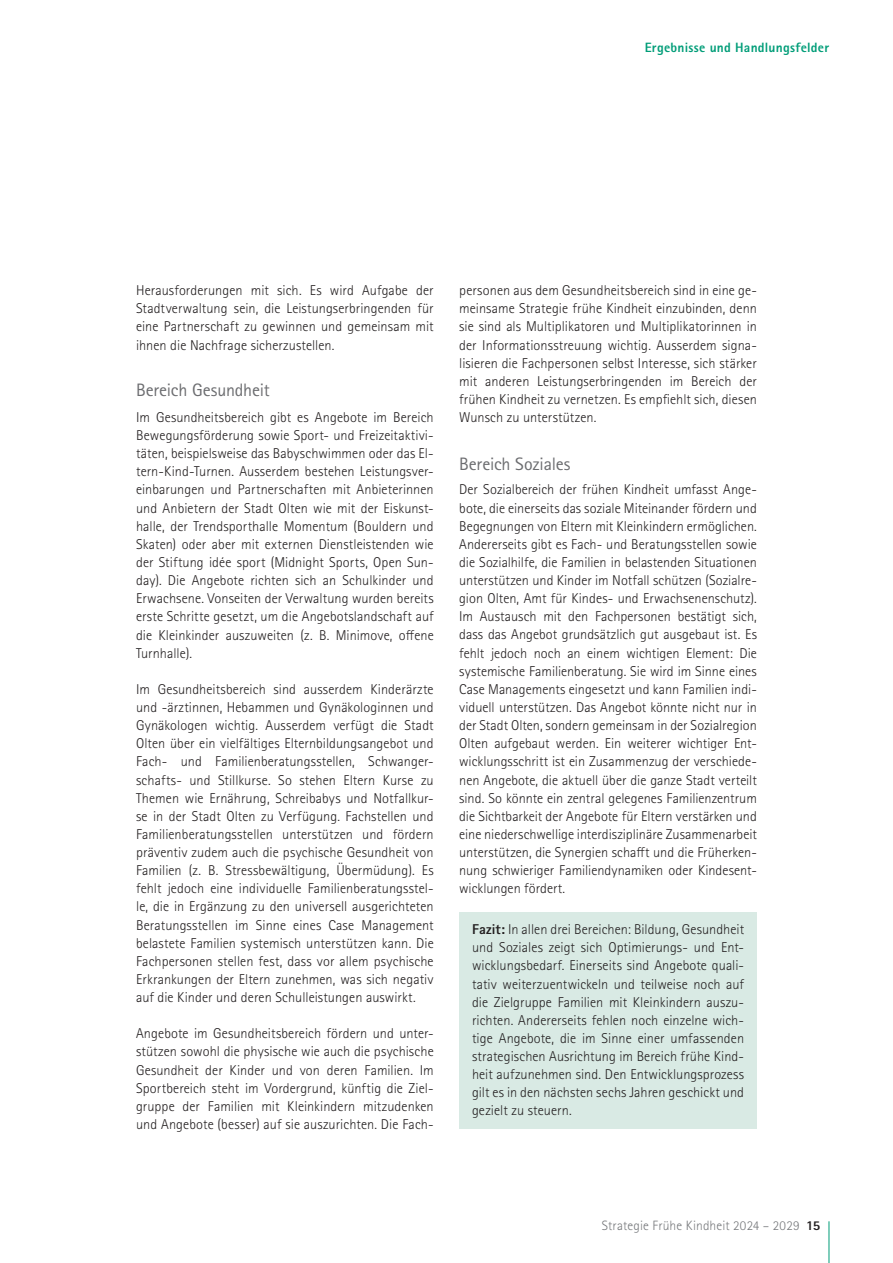
<style>
.page{position:relative;width:893px;height:1263px;background:#fff}
.page>*{position:absolute;margin:0;border:0;box-sizing:border-box;transform-origin:0 0}
.t1{font:18px "Rotis Sans Serif Pro";letter-spacing:-.01em;color:#6c6d70}
.t2{font:300 14.25px/18.1px "Rotis Sans Serif Pro";letter-spacing:.005em;color:#231f20;text-align:justify}
.t3{font:300 13.5px "Rotis Sans Serif Pro";letter-spacing:.015em;color:#76787b}
.t4{font:800 13.5px "Rotis Sans Serif Pro";letter-spacing:.02em;color:#009d78}
.s1{font-weight:800}
.s2{font-weight:800;color:#231f20}
</style>
<div class="page">
<hr style="left:829px;top:1221px;width:1px;height:42px;background:#009d78">
<div style="left:459px;top:912px;width:298px;height:217px;background:#d9eae4"></div>
<p class="t4" style="left:645px;top:39px;width:186px">Ergebnisse und Handlungsfelder</p>
<p class="t2" style="left:136px;top:281px;width:299px">Herausforderungen mit sich. Es wird Aufgabe der Stadtverwaltung sein, die Leistungserbringenden für eine Partnerschaft zu gewinnen und gemeinsam mit ihnen die Nachfrage sicherzustellen.</p>
<p class="t1" style="left:136px;top:379px;width:135px">Bereich Gesundheit</p>
<p class="t2" style="left:136px;top:408px;width:299px">Im Gesundheitsbereich gibt es Angebote im Bereich Bewegungsförderung sowie Sport- und Freizeitaktivi&shy;täten, beispielsweise das Babyschwimmen oder das El&shy;tern-Kind-Turnen. Ausserdem bestehen Leistungsver&shy;einbarungen und Partnerschaften mit Anbieterinnen und Anbietern der Stadt Olten wie mit der Eiskunst&shy;halle, der Trendsporthalle Momentum (Bouldern und Skaten) oder aber mit externen Dienstleistenden wie der Stiftung idée sport (Midnight Sports, Open Sun&shy;day). Die Angebote richten sich an Schulkinder und Erwachsene. Vonseiten der Verwaltung wurden bereits erste Schritte gesetzt, um die Angebotslandschaft auf die Kleinkinder auszuweiten (z. B. Minimove, offene Turnhalle).</p>
<p class="t2" style="left:136px;top:680px;width:299px">Im Gesundheitsbereich sind ausserdem Kinderärzte und -ärztinnen, Hebammen und Gynäkologinnen und Gynäkologen wichtig. Ausserdem verfügt die Stadt Olten über ein vielfältiges Elternbildungsangebot und Fach- und Familienberatungsstellen, Schwanger&shy;schafts- und Stillkurse. So stehen Eltern Kurse zu Themen wie Ernährung, Schreibabys und Notfallkur&shy;se in der Stadt Olten zu Verfügung. Fachstellen und Familienberatungsstellen unterstützen und fördern präventiv zudem auch die psychische Gesundheit von Familien (z. B. Stressbewältigung, Übermüdung). Es fehlt jedoch eine individuelle Familienberatungsstel&shy;le, die in Ergänzung zu den universell ausgerichteten Beratungsstellen im Sinne eines Case Management belastete Familien systemisch unterstützen kann. Die Fachpersonen stellen fest, dass vor allem psychische Erkrankungen der Eltern zunehmen, was sich negativ auf die Kinder und deren Schulleistungen auswirkt.</p>
<p class="t2" style="left:136px;top:1025px;width:299px">Angebote im Gesundheitsbereich fördern und unter&shy;stützen sowohl die physische wie auch die psychische Gesundheit der Kinder und von deren Familien. Im Sportbereich steht im Vordergrund, künftig die Ziel&shy;gruppe der Familien mit Kleinkindern mitzudenken und Angebote (besser) auf sie auszurichten. Die Fach-</p>
<p class="t2" style="left:459px;top:281px;width:299px">personen aus dem Gesundheitsbereich sind in eine ge&shy;meinsame Strategie frühe Kindheit einzubinden, denn sie sind als Multiplikatoren und Multiplikatorinnen in der Informationsstreuung wichtig. Ausserdem signa&shy;lisieren die Fachpersonen selbst Interesse, sich stärker mit anderen Leistungserbringenden im Bereich der frühen Kindheit zu vernetzen. Es empfiehlt sich, diesen Wunsch zu unterstützen.</p>
<p class="t1" style="left:459px;top:453px;width:113px">Bereich Soziales</p>
<p class="t2" style="left:459px;top:481px;width:299px">Der Sozialbereich der frühen Kindheit umfasst Ange&shy;bote, die einerseits das soziale Miteinander fördern und Begegnungen von Eltern mit Kleinkindern ermöglichen.<br>Andererseits gibt es Fach- und Beratungsstellen sowie die Sozialhilfe, die Familien in belastenden Situationen unterstützen und Kinder im Notfall schützen (Sozialre&shy;gion Olten, Amt für Kindes- und Erwachsenenschutz).<br>Im Austausch mit den Fachpersonen bestätigt sich, dass das Angebot grundsätzlich gut ausgebaut ist. Es fehlt jedoch noch an einem wichtigen Element: Die systemische Familienberatung. Sie wird im Sinne eines Case Managements eingesetzt und kann Familien indi&shy;viduell unterstützen. Das Angebot könnte nicht nur in der Stadt Olten, sondern gemeinsam in der Sozialregion Olten aufgebaut werden. Ein weiterer wichtiger Ent&shy;wicklungsschritt ist ein Zusammenzug der verschiede&shy;nen Angebote, die aktuell über die ganze Stadt verteilt sind. So könnte ein zentral gelegenes Familienzentrum die Sichtbarkeit der Angebote für Eltern verstärken und eine niederschwellige interdisziplinäre Zusammenarbeit unterstützen, die Synergien schafft und die Früherken&shy;nung schwieriger Familiendynamiken oder Kindesent&shy;wicklungen fördert.</p>
<p class="t2" style="left:472px;top:920px;width:274px"><span class="s1">Fazit:</span> In allen drei Bereichen: Bildung, Gesundheit und Soziales zeigt sich Optimierungs- und Ent&shy;wicklungsbedarf. Einerseits sind Angebote quali&shy;tativ weiterzuentwickeln und teilweise noch auf die Zielgruppe Familien mit Kleinkindern auszu&shy;richten. Andererseits fehlen noch einzelne wich&shy;tige Angebote, die im Sinne einer umfassenden strategischen Ausrichtung im Bereich frühe Kind&shy;heit aufzunehmen sind. Den Entwicklungsprozess gilt es in den nächsten sechs Jahren geschickt und gezielt zu steuern.</p>
<p class="t3" style="left:602px;top:1217px;width:220px">Strategie Frühe Kindheit 2024 – 2029 <span class="s2">15</span></p>
</div>
